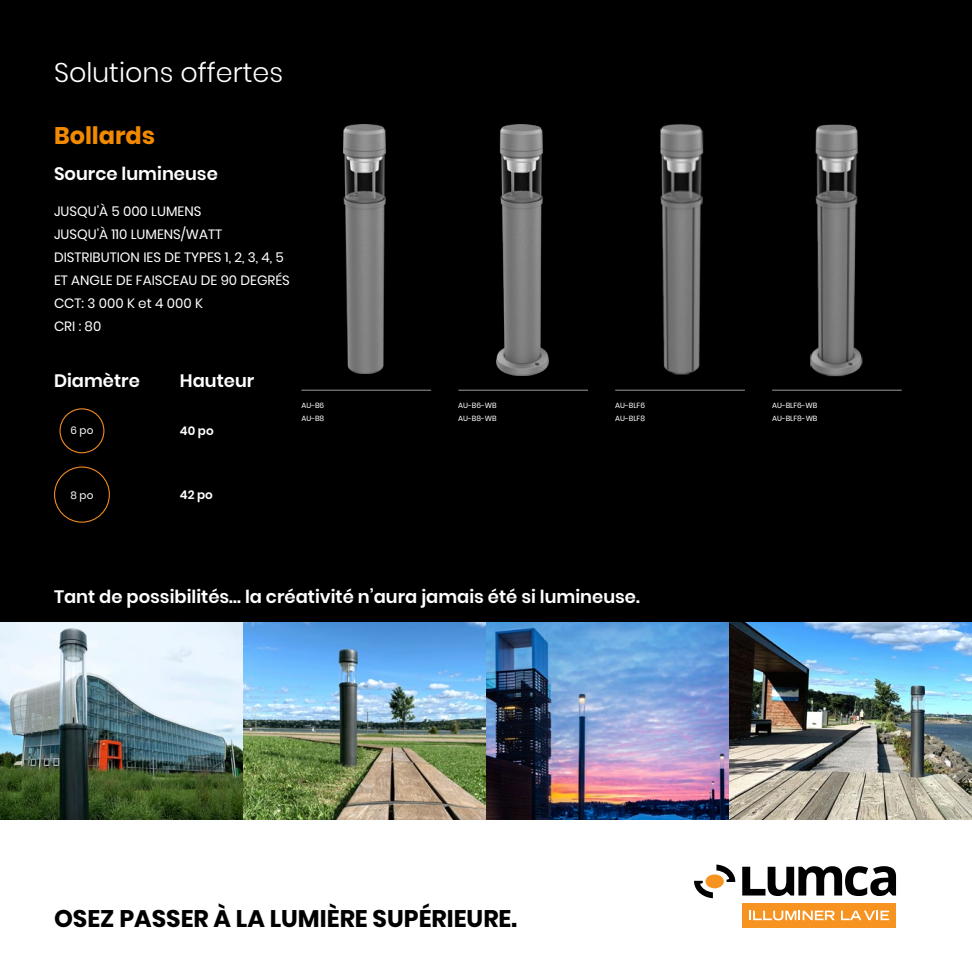
<style>
.page{position:relative;width:972px;height:972px;background:#fff}
.page>*{position:absolute;margin:0;border:0;box-sizing:border-box;transform-origin:0 0}
.t1{font:300 27px "Poppins";color:#fff}
.t2{font:700 24px "Poppins";color:#000}
.t3{font:700 24px "Poppins";color:#f18a00}
.t4{font:600 18px "Poppins";color:#fff}
.t5{font:13.5px/23px "Poppins";color:#fff}
.t6{font:600 12px "Poppins";color:#fff}
.t7{font:10.5px "Poppins";color:#fff}
.t8{font:7.5px/12.8px "Poppins";color:#fff}
</style>
<div class="page">
<div style="left:0;top:0;width:972px;height:622px;background:#000"></div>
<img style="left:343px;top:124px;width:43px;height:249px">
<img style="left:496px;top:124px;width:52px;height:251px">
<img style="left:660px;top:124px;width:43px;height:251px">
<img style="left:810px;top:125px;width:53px;height:251px">
<hr style="left:772px;top:390px;width:130px;height:1px;background:#999c9e">
<hr style="left:615px;top:390px;width:130px;height:1px;background:#999c9e">
<hr style="left:458px;top:390px;width:130px;height:1px;background:#999c9e">
<hr style="left:301px;top:390px;width:130px;height:1px;background:#999c9e">
<img style="left:0;top:622px;width:972px;height:198px">
<svg style="left:694px;top:865px;width:41px;height:33px"></svg>
<svg style="left:742px;top:866px;width:154px;height:30px"></svg>
<div style="left:742px;top:903px;width:154px;height:24px;background:#f79321"></div>
<svg style="left:749px;top:911px;width:86px;height:9px"></svg>
<svg style="left:841px;top:911px;width:48px;height:9px"></svg>
<div style="left:59px;top:408px;width:45px;height:45px;border:1px solid #ee8922;border-radius:50%"></div>
<div style="left:54px;top:467px;width:56px;height:56px;border:1px solid #ee8922;border-radius:50%"></div>
<h1 class="t1" style="left:54px;top:57px;width:231px">Solutions offertes</h1>
<h2 class="t3" style="left:54px;top:122px;width:103px">Bollards</h2>
<h3 class="t4" style="left:54px;top:163px;width:165px">Source lumineuse</h3>
<p class="t5" style="left:54px;top:200px;width:237px">JUSQU’À 5 000 LUMENS<br>JUSQU’À 110 LUMENS/WATT<br>DISTRIBUTION IES DE TYPES 1, 2, 3, 4, 5<br>ET ANGLE DE FAISCEAU DE 90 DEGRÉS<br>CCT: 3 000 K et 4 000 K<br>CRI : 80</p>
<h3 class="t4" style="left:54px;top:371px;width:87px">Diamètre</h3>
<h3 class="t4" style="left:180px;top:371px;width:76px">Hauteur</h3>
<p class="t7" style="left:71px;top:424px;width:24px">6 po</p>
<p class="t6" style="left:180px;top:424px;width:35px">40 po</p>
<p class="t8" style="left:301px;top:399px;width:24px">AU-B6<br>AU-B8</p>
<p class="t8" style="left:458px;top:399px;width:40px">AU-B6-WB<br>AU-B8-WB</p>
<p class="t8" style="left:615px;top:399px;width:31px">AU-BLF6<br>AU-BLF8</p>
<p class="t8" style="left:772px;top:399px;width:47px">AU-BLF6-WB<br>AU-BLF8-WB</p>
<p class="t7" style="left:70px;top:489px;width:24px">8 po</p>
<p class="t6" style="left:180px;top:488px;width:35px">42 po</p>
<h3 class="t4" style="left:54px;top:586px;width:587px">Tant de possibilités… la créativité n’aura jamais été si lumineuse.</h3>
<h2 class="t2" style="left:54px;top:905px;width:465px">OSEZ PASSER À LA LUMIÈRE SUPÉRIEURE.</h2>
</div>
